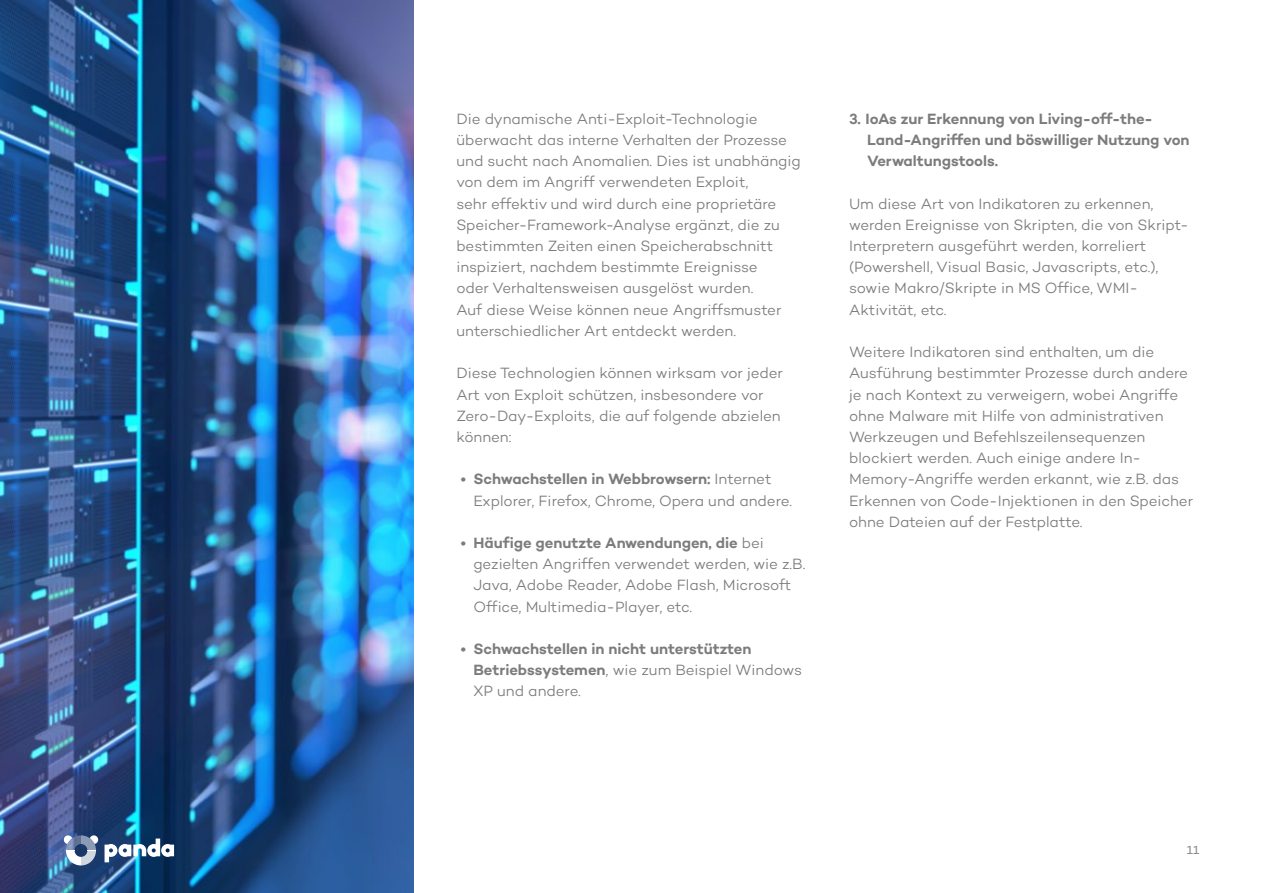
<style>
.page{position:relative;width:1263px;height:893px;background:#fff}
.page>*{position:absolute;margin:0;border:0;box-sizing:border-box;transform-origin:0 0}
.t1{font:300 15.15px/21.1px "Campton";letter-spacing:-.005em;color:#7c7c7b}
.t2{font:600 15.15px/21.1px "Campton";letter-spacing:-.005em;color:#7c7c7b}
.t3{font:12px "Campton";color:#8b8a8a}
.s1{font-weight:600}
.s2{font-weight:300}
</style>
<div class="page">
<img style="left:0;top:0;width:414px;height:893px">
<svg style="left:64px;top:835px;width:34px;height:30px"></svg>
<svg style="left:105px;top:838px;width:69px;height:24px"></svg>
<p class="t1" style="left:456px;top:108px;width:346px">Die dynamische Anti-Exploit-Technologie überwacht das interne Verhalten der Prozesse und sucht nach Anomalien. Dies ist unabhängig von dem im Angriff verwendeten Exploit,<br>sehr effektiv und wird durch eine proprietäre Speicher-Framework-Analyse ergänzt, die zu bestimmten Zeiten einen Speicherabschnitt inspiziert, nachdem bestimmte Ereignisse<br>oder Verhaltensweisen ausgelöst wurden.<br>Auf diese Weise können neue Angriffsmuster unterschiedlicher Art entdeckt werden.</p>
<p class="t1" style="left:456px;top:362px;width:328px">Diese Technologien können wirksam vor jeder Art von Exploit schützen, insbesondere vor Zero-Day-Exploits, die auf folgende abzielen können:</p>
<p class="t1" style="left:473px;top:468px;width:320px;text-indent:-13px"><span class="s1">• Schwachstellen in Webbrowsern:</span> Internet<br>Explorer, Firefox, Chrome, Opera und andere.</p>
<p class="t1" style="left:473px;top:532px;width:333px;text-indent:-13px"><span class="s1">• Häufige genutzte Anwendungen, die</span> bei gezielten Angriffen verwendet werden, wie z.B.<br>Java, Adobe Reader, Adobe Flash, Microsoft Office, Multimedia-Player, etc.</p>
<p class="t2" style="left:473px;top:638px;width:330px;text-indent:-13px">• Schwachstellen in nicht unterstützten<br>Betriebssystemen<span class="s2">, wie zum Beispiel Windows<br>XP und andere.</span></p>
<p class="t2" style="left:867px;top:108px;width:324px;text-indent:-18px">3. IoAs zur Erkennung von Living-off-the-<br>Land-Angriffen und böswilliger Nutzung von<br>Verwaltungstools.</p>
<p class="t1" style="left:849px;top:193px;width:341px">Um diese Art von Indikatoren zu erkennen, werden Ereignisse von Skripten, die von Skript-Interpretern ausgeführt werden, korreliert (Powershell, Visual Basic, Javascripts, etc.), sowie Makro/Skripte in MS Office, WMI-Aktivität, etc.</p>
<p class="t1" style="left:849px;top:341px;width:345px">Weitere Indikatoren sind enthalten, um die Ausführung bestimmter Prozesse durch andere je nach Kontext zu verweigern, wobei Angriffe ohne Malware mit Hilfe von administrativen Werkzeugen und Befehlszeilensequenzen blockiert werden. Auch einige andere In-Memory-Angriffe werden erkannt, wie z.B. das Erkennen von Code-Injektionen in den Speicher ohne Dateien auf der Festplatte.</p>
<p class="t3" style="left:1187px;top:842px;width:14px">11</p>
</div>
